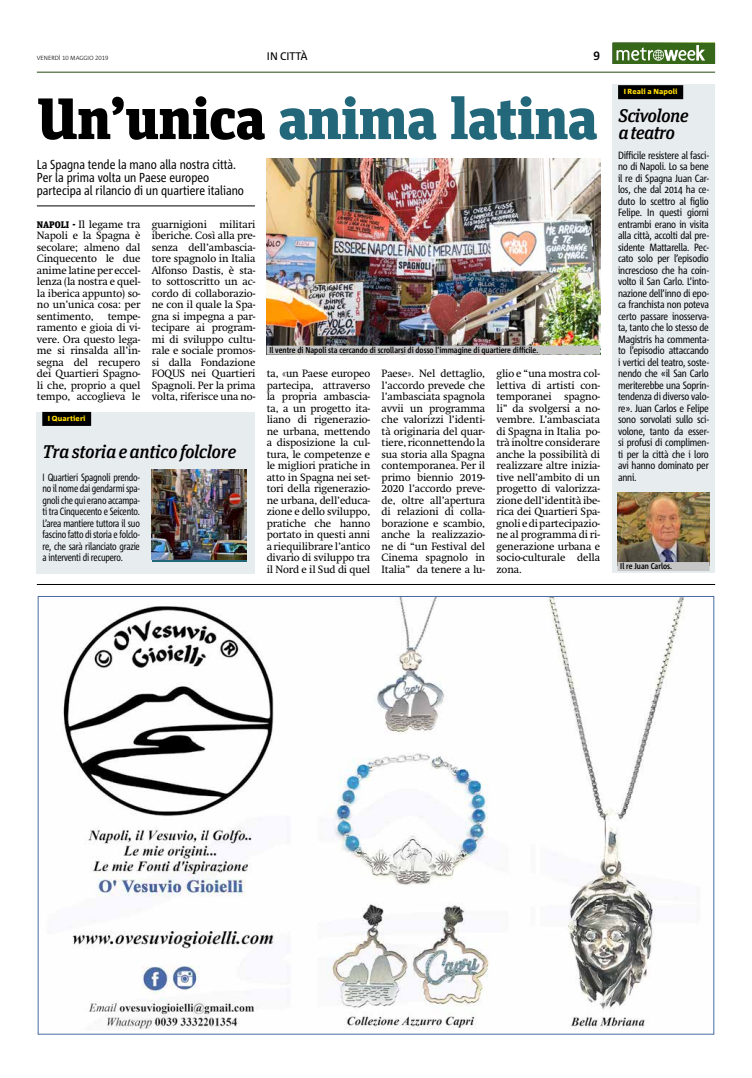
<style>
.page{position:relative;width:752px;height:1078px;background:#fff}
.page>*{position:absolute;margin:0;border:0;box-sizing:border-box;transform-origin:0 0}
.t1{font:900 58.2px "Unit Slab Pro";letter-spacing:-.02em;color:#23677b}
.t2{font:italic 500 18.4px/17px "Unit Slab Pro";letter-spacing:-.025em;color:#000}
.t3{font:13px/13px "Corpid Cd OT";color:#000}
.t4{font:700 12px "Corpid OT";color:#000}
.t5{font:11px "Corpid OT";letter-spacing:-.01em;color:#000}
.t6{font:10.5px/11.5px "Metro Swift";letter-spacing:-.01em;color:#000;text-align:justify}
.t7{font:10.5px/11.5px "Corpid Cd OT";letter-spacing:-.02em;color:#000;text-align:justify}
.t8{font:10.5px/11.5px "Corpid Cd OT";letter-spacing:-.02em;color:#000;text-align:justify;scale:.92 1}
.t9{font:700 8.5px "Corpid Cd OT";color:#000}
.t10{font:800 7.3px "Corpid OT";letter-spacing:.015em;color:#fd0}
.t11{font:300 6px "Corpid OT";letter-spacing:-.005em;color:#000}
.s1{color:#000}
.s2{font-family:"Unit Slab Pro";font-weight:900;font-size:9.5px}
</style>
<div class="page">
<hr style="left:37px;top:72px;width:677px;height:1px;background:#21480d">
<div style="left:612px;top:43px;width:102px;height:21px;background:#376719"></div>
<svg style="left:616px;top:45px;width:88px;height:16px"></svg>
<img style="left:63px;top:598px;width:621px;height:431px">
<hr style="left:37px;top:584px;width:677px;height:1px;background:#000">
<img style="left:267px;top:159px;width:332px;height:186px">
<hr style="left:37px;top:206px;width:218px;height:1px;background:#000">
<div style="left:266px;top:345px;width:333px;height:9px;background:#c6c6c6"></div>
<div style="left:611px;top:85px;width:103px;height:488px;background:#e7ecee"></div>
<div style="left:617px;top:85px;width:65px;height:14px;background:#000"></div>
<img style="left:617px;top:492px;width:91px;height:70px">
<div style="left:37px;top:412px;width:218px;height:161px;background:#e7ecee"></div>
<div style="left:42px;top:412px;width:49px;height:14px;background:#000"></div>
<img style="left:152px;top:469px;width:94px;height:91px">
<div style="left:617px;top:562px;width:92px;height:9px;background:#c6c6c6"></div>
<p class="t11" style="left:37px;top:54px;width:73px">VENERDÌ 10 MAGGIO 2019</p>
<p class="t5" style="left:267px;top:50px;width:42px">IN CITTÀ</p>
<p class="t4" style="left:593px;top:49px;width:8px">9</p>
<h1 class="t1" style="left:37px;top:74px;width:562px"><span class="s1">Un’unica</span> anima latina</h1>
<p class="t3" style="left:37px;top:157px;width:208px">La Spagna tende la mano alla nostra città.<br>Per la prima volta un Paese europeo partecipa al rilancio di un quartiere italiano</p>
<p class="t6" style="left:37px;top:218px;width:105px"><span class="s2">NAPOLI -</span> Il legame tra Napoli e la Spagna è secolare; almeno dal Cinquecento le due anime latine per eccel&shy;lenza (la nostra e quel&shy;la iberica appunto) so&shy;no un’unica cosa: per sentimento,</p>
<p class="t6" style="left:37px;top:310px;width:105px;text-indent:71px">tempe&shy;ramento e gioia di vi&shy;vere. Ora questo lega&shy;me si rinsalda all’in&shy;segna del recupero dei Quartieri Spagno&shy;li che, proprio a quel tempo, accoglieva le</p>
<p class="t6" style="left:152px;top:218px;width:105px">guarnigioni militari iberiche. Così alla pre&shy;senza dell’ambascia&shy;tore spagnolo in Italia Alfonso Dastis, è sta&shy;to sottoscritto un ac&shy;cordo di collaborazio&shy;ne con il quale la Spa&shy;gna si impegna a par&shy;tecipare ai program&shy;mi di sviluppo cultu&shy;rale e sociale promos&shy;si dalla Fondazione FOQUS nei Quartieri Spagnoli. Per la prima volta, riferisce una no-</p>
<p class="t10" style="left:48px;top:413px;width:39px">I Quartieri</p>
<h2 class="t2" style="left:43px;top:442px;width:195px">Tra storia e antico folclore</h2>
<p class="t8" style="left:43px;top:471px;width:107px">I Quartieri Spagnoli prendo&shy;no il nome dai gendarmi spa&shy;gnoli che qui erano accampa&shy;ti tra Cinquecento e Seicento.<br>L’area mantiere tuttora il suo fascino fatto di storia e folclo&shy;re, che sarà rilanciato grazie a interventi di recupero.</p>
<p class="t9" style="left:269px;top:344px;width:270px">Il ventre di Napoli sta cercando di scrollarsi di dosso l’immagine di quartiere difficile.</p>
<p class="t6" style="left:266px;top:368px;width:105px">ta, «un Paese europeo partecipa, attraverso la propria ambascia&shy;ta, a un progetto ita&shy;liano di rigenerazio&shy;ne urbana, mettendo a disposizione la cul&shy;tura, le competenze e le migliori pratiche in atto in Spagna nei set&shy;tori della rigenerazio&shy;ne urbana, dell’educa&shy;zione e dello sviluppo, pratiche che hanno portato in questi anni a riequilibrare l’antico divario di sviluppo tra il Nord e il Sud di quel</p>
<p class="t6" style="left:381px;top:368px;width:105px">Paese». Nel dettaglio, l’accordo prevede che l’ambasciata spagnola avvii un programma che valorizzi l’identi&shy;tà originaria del quar&shy;tiere, riconnettendo la sua storia alla Spagna contemporanea. Per il primo biennio 2019- 2020 l’accordo preve&shy;de, oltre all’apertura di relazioni di colla&shy;borazione e scambio, anche la realizzazio&shy;ne di “un Festival del Cinema spagnolo in Italia” da tenere a lu-</p>
<p class="t6" style="left:496px;top:368px;width:105px">glio e “una mostra col&shy;lettiva di artisti con&shy;temporanei spagno&shy;li” da svolgersi a no&shy;vembre. L’ambasciata di Spagna in Italia po&shy;trà inoltre considerare anche la possibilità di realizzare altre inizia&shy;tive nell’ambito di un progetto di valorizza&shy;zione dell’identità ibe&shy;rica dei Quartieri Spa&shy;gnoli e di partecipazio&shy;ne al programma di ri&shy;generazione urbana e socio-culturale della zona.</p>
<p class="t10" style="left:623px;top:87px;width:55px">I Reali a Napoli</p>
<h2 class="t2" style="left:618px;top:107px;width:72px">Scivolone a teatro</h2>
<p class="t7" style="left:617px;top:149px;width:92px">Difficile resistere al fasci&shy;no di Napoli. Lo sa bene il re di Spagna Juan Car&shy;los, che dal 2014 ha ce&shy;duto lo scettro al figlio Felipe. In questi giorni entrambi erano in visita alla città, accolti dal pre&shy;sidente Mattarella. Pec&shy;cato solo per l’episodio increscioso che ha coin&shy;volto il San Carlo. L’into&shy;nazione dell’inno di epo&shy;ca franchista non poteva certo passare inosserva&shy;ta, tanto che lo stesso de Magistris ha commenta&shy;to l’episodio attaccando i vertici del teatro, soste&shy;nendo che «il San Carlo meriterebbe una Soprin&shy;tendenza di diverso valo&shy;re». Juan Carlos e Felipe sono sorvolati sullo sci&shy;volone, tanto da esser&shy;si profusi di complimen&shy;ti per la città che i loro avi hanno dominato per anni.</p>
<p class="t9" style="left:620px;top:561px;width:53px">Il re Juan Carlos.</p>
</div>
